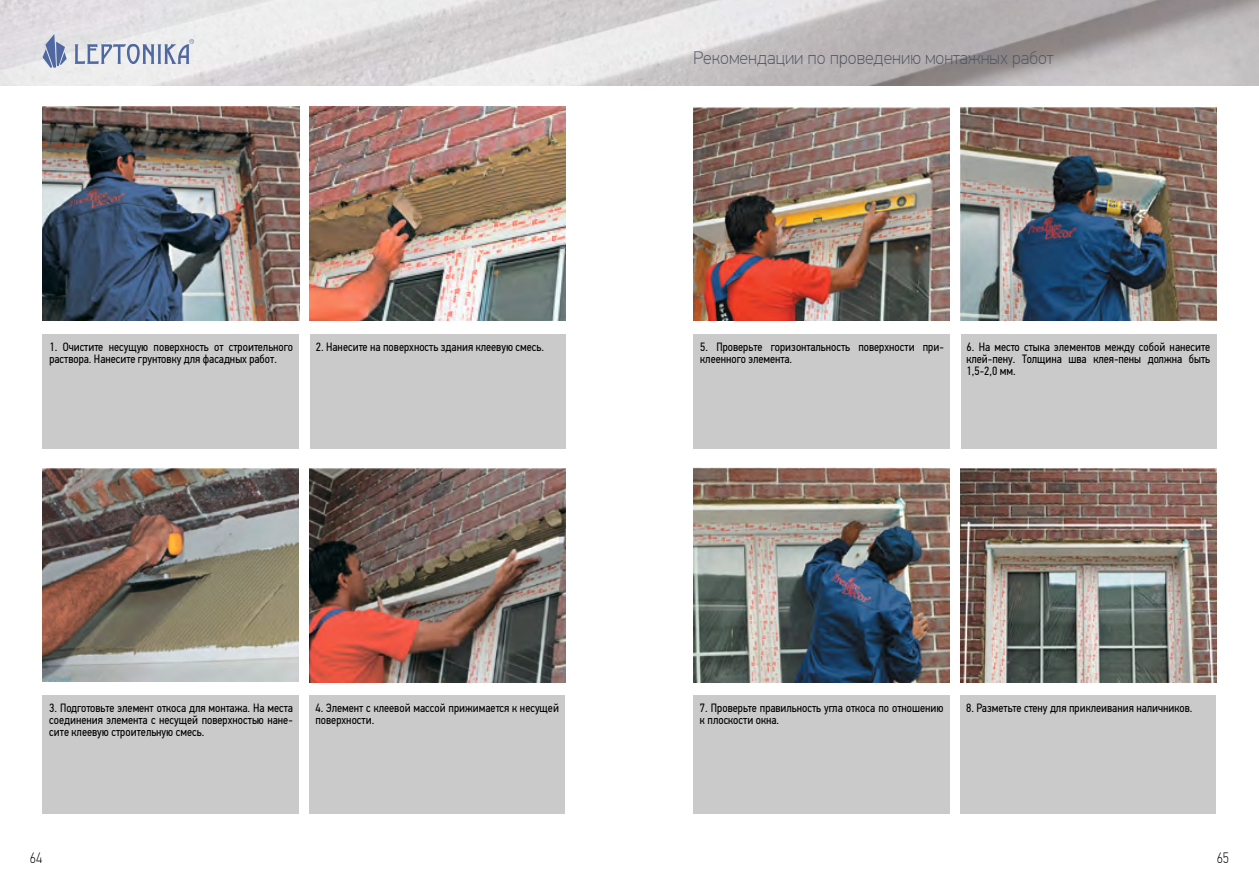
<style>
.page{position:relative;width:1259px;height:893px;background:#fff}
.page>*{position:absolute;margin:0;border:0;box-sizing:border-box;transform-origin:0 0}
.t1{font:100 18px "PF Din Text Pro";color:#505663}
.t2{font:100 15px "PF Din Text Cond Pro";color:#000}
.t3{font:12px/12px "PF Din Text Cond Pro";color:#000}
</style>
<div class="page">
<svg style="left:43px;top:34px;width:24px;height:34px"></svg>
<svg style="left:75px;top:39px;width:119px;height:25px;background:#bec5d6"></svg>
<img style="left:43px;top:106px;width:256px;height:215px">
<img style="left:43px;top:468px;width:256px;height:214px">
<img style="left:309px;top:468px;width:256px;height:214px">
<div style="left:43px;top:334px;width:256px;height:114px;background:#cacaca"></div>
<div style="left:43px;top:695px;width:256px;height:119px;background:#cacaca"></div>
<div style="left:310px;top:334px;width:256px;height:114px;background:#cacaca"></div>
<div style="left:309px;top:695px;width:256px;height:119px;background:#cacaca"></div>
<img style="left:309px;top:106px;width:256px;height:215px">
<img style="left:693px;top:106px;width:257px;height:215px">
<img style="left:693px;top:468px;width:256px;height:214px">
<img style="left:960px;top:106px;width:256px;height:215px">
<img style="left:960px;top:468px;width:256px;height:214px">
<div style="left:693px;top:334px;width:257px;height:114px;background:#cacaca"></div>
<div style="left:693px;top:695px;width:256px;height:119px;background:#cacaca"></div>
<div style="left:960px;top:334px;width:256px;height:114px;background:#cacaca"></div>
<div style="left:960px;top:695px;width:256px;height:119px;background:#cacaca"></div>
<p class="t3" style="left:50px;top:341px;width:245px">1. Очистите несущую поверхность от строительного раствора. Нанесите грунтовку для фасадных работ.</p>
<p class="t3" style="left:316px;top:341px;width:230px">2. Нанесите на поверхность здания клеевую смесь.</p>
<p class="t3" style="left:49px;top:702px;width:245px;text-align:justify">3. Подготовьте элемент откоса для монтажа. На места соединения элемента с несущей поверхностью нане&shy;сите клеевую строительную смесь.</p>
<p class="t3" style="left:315px;top:702px;width:245px">4. Элемент с клеевой массой прижимается к несущей поверхности.</p>
<h1 class="t1" style="left:693px;top:47px;width:362px">Рекомендации по проведению монтажных работ</h1>
<p class="t3" style="left:700px;top:341px;width:245px">5. Проверьте горизонтальность поверхности при&shy;клеенного элемента.</p>
<p class="t3" style="left:966px;top:341px;width:245px;text-align:justify">6. На место стыка элементов между собой нанесите клей-пену. Толщина шва клея-пены должна быть 1,5-2,0 мм.</p>
<p class="t3" style="left:700px;top:702px;width:245px">7. Проверьте правильность угла откоса по отношению к плоскости окна.</p>
<p class="t3" style="left:966px;top:702px;width:228px">8. Разметьте стену для приклеивания наличников.</p>
<p class="t2" style="left:30px;top:849px;width:14px">64</p>
<p class="t2" style="left:1216px;top:849px;width:14px">65</p>
</div>
